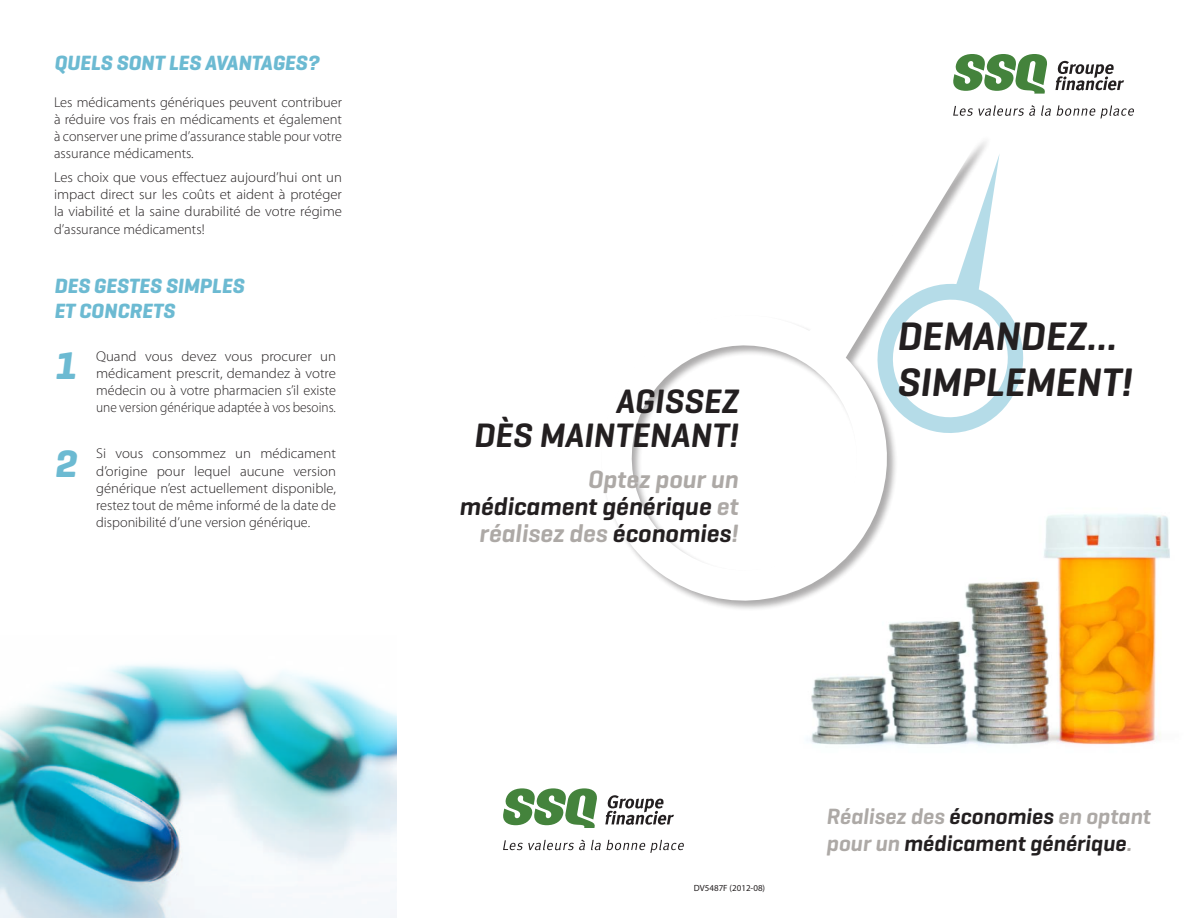
<style>
.page{position:relative;width:1188px;height:918px;background:#fff}
.page>*{position:absolute;margin:0;border:0;box-sizing:border-box;transform-origin:0 0}
.t1{font:italic 600 40.5px/45.8px "Geogrotesque";color:#231f20}
.t2{font:italic 700 39px "Geogrotesque";color:#6cbad2}
.t3{font:italic 600 34.5px/34.5px "Geogrotesque";color:#231f20;text-align:right}
.t4{font:italic 600 25.5px/27px "Geogrotesque";color:#231f20;text-align:right}
.t5{font:italic 600 22.5px/27px "Geogrotesque";color:#231f20}
.t6{font:italic 700 21px "Geogrotesque";color:#6cbad2}
.t7{font:300 14.25px/17.1px "Myriad Pro";color:#231f20;text-align:justify;scale:1.04 1}
.t8{font:300 14.25px/17.1px "Myriad Pro";color:#231f20;text-align:justify}
.t9{font:9px "Myriad Pro";color:#231f20}
.s1{color:#ada9a6}
</style>
<div class="page">
<img style="left:810px;top:514px;width:360px;height:232px">
<svg style="left:953px;top:54px;width:94px;height:40px"></svg>
<svg style="left:953px;top:105px;width:82px;height:11px"></svg>
<svg style="left:1041px;top:105px;width:93px;height:14px"></svg>
<svg style="left:1055px;top:61px;width:69px;height:30px"></svg>
<svg style="left:503px;top:788px;width:94px;height:40px"></svg>
<svg style="left:503px;top:840px;width:82px;height:10px"></svg>
<svg style="left:591px;top:840px;width:93px;height:13px"></svg>
<svg style="left:605px;top:795px;width:69px;height:30px"></svg>
<svg style="left:610px;top:142px;width:373px;height:478px"></svg>
<svg style="left:870px;top:153px;width:154px;height:287px"></svg>
<img style="left:0;top:664px;width:396px;height:254px">
<h3 class="t6" style="left:54px;top:50px;width:267px">QUELS SONT LES AVANTAGES?</h3>
<p class="t8" style="left:54px;top:94px;width:289px">Les médicaments génériques peuvent contribuer à réduire vos frais en médicaments et également à conserver une prime d’assurance stable pour votre assurance médicaments.</p>
<p class="t8" style="left:54px;top:169px;width:290px">Les choix que vous effectuez aujourd’hui ont un impact direct sur les coûts et aident à protéger la viabilité et la saine durabilité de votre régime d’assurance médicaments!</p>
<h3 class="t6" style="left:54px;top:272px;width:52px">DES GESTES</h3>
<h3 class="t6" style="left:165px;top:272px;width:58px">SIMPLES</h3>
<h3 class="t6" style="left:54px;top:297px;width:100px">ET CONCRETS</h3>
<h2 class="t2" style="left:54px;top:342px;width:24px">1</h2>
<p class="t7" style="left:96px;top:347px;width:232px">Quand vous devez vous procurer un médicament prescrit, demandez à votre médecin ou à votre pharmacien s’il existe une version générique adaptée à vos besoins.</p>
<h2 class="t2" style="left:54px;top:439px;width:24px">2</h2>
<p class="t7" style="left:96px;top:445px;width:232px">Si vous consommez un médicament d’origine pour lequel aucune version générique n’est actuellement disponible, restez tout de même informé de la date de disponibilité d’une version générique.</p>
<h3 class="t3" style="left:473px;top:383px;width:266px">Agissez<br>dès maintenant!</h3>
<h3 class="t4" style="left:459px;top:465px;width:281px"><span class="s1">Optez pour un </span>médicament générique <span class="s1">et réalisez des</span> économies<span class="s1">!</span></h3>
<h1 class="t1" style="left:896px;top:313px;width:237px">Demandez… simplement!</h1>
<p class="t9" style="left:694px;top:882px;width:73px">DV5487F (2012-08)</p>
<h3 class="t5" style="left:826px;top:802px;width:327px"><span class="s1">Réalisez des</span> économies <span class="s1">en optant pour un</span> médicament générique<span class="s1">.</span></h3>
</div>
